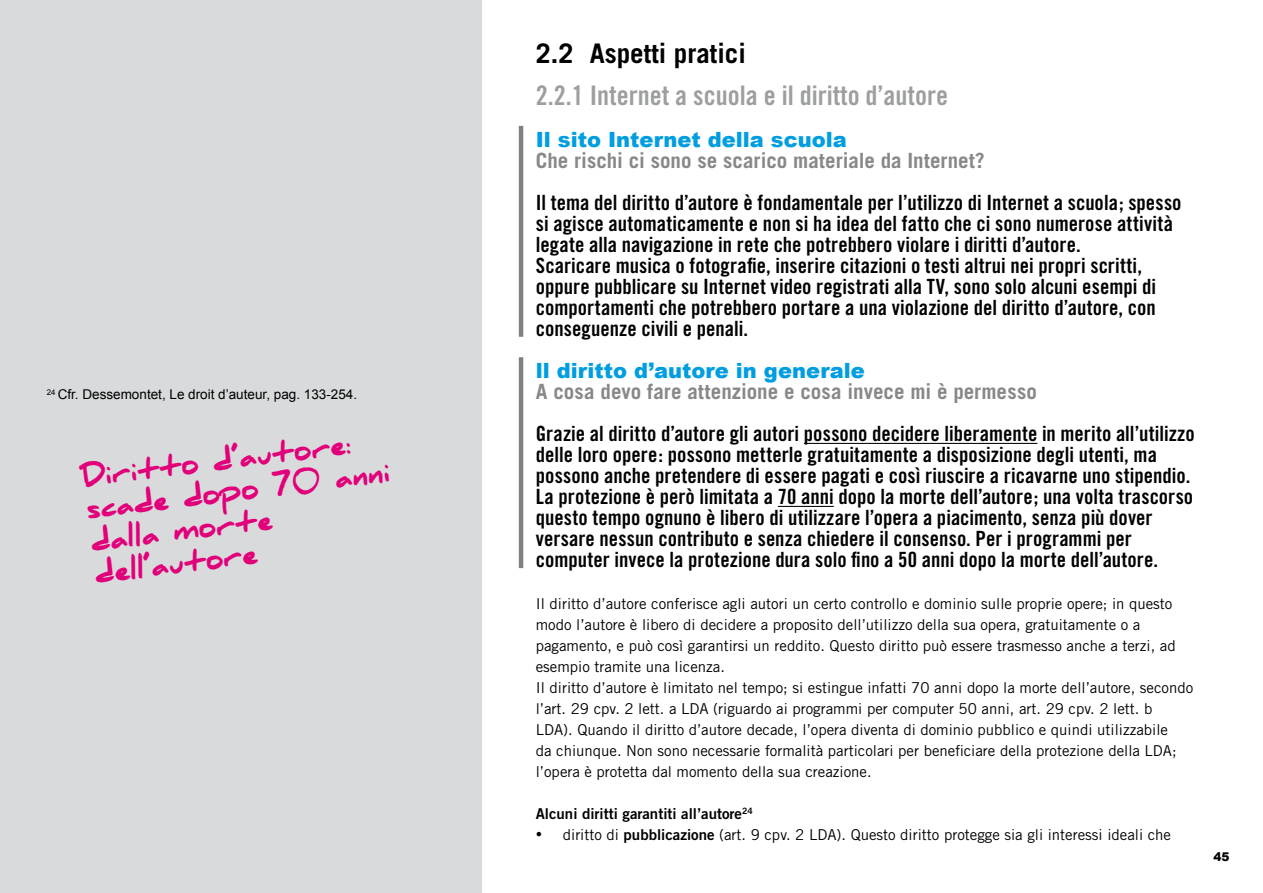
<style>
.page{position:relative;width:1263px;height:893px;background:#fff}
.page>*{position:absolute;margin:0;border:0;box-sizing:border-box;transform-origin:0 0}
.t1{font:900 27px/32.4px "Daniel";color:#e2007a}
.t2{font:27px "Trade Gothic Bold Cond Twenty";color:#9c9e9f}
.t3{font:700 27px "Trade Gothic";color:#000}
.t4{font:21px/21px "Trade Gothic Bold Cond Twenty";color:#000}
.t5{font:700 21px "Trade Gothic";color:#87888a}
.t6{font:900 21px "Arial";color:#009ee0}
.t7{font:15px/21px "Trade Gothic";color:#000}
.t8{font:15px "Trade Gothic Bold Two";color:#000}
.t9{font:13.5px "Arial";color:#000}
.t10{font:900 12px "Arial";color:#000}
.s1{font-family:"Times New Roman";font-size:18px}
.s2{font-family:"Trade Gothic Bold Two"}
</style>
<div class="page">
<div style="left:0;top:0;width:482px;height:893px;background:#d8dadb"></div>
<hr style="left:804px;top:443px;width:233px;height:1px;background:#000">
<hr style="left:778px;top:506px;width:56px;height:1px;background:#000">
<hr style="left:519px;top:126px;width:4px;height:211px;background:#808080">
<hr style="left:519px;top:357px;width:4px;height:211px;background:#808080">
<p class="t9" style="left:47px;top:386px;width:312px"><sup>24</sup> Cfr. Dessemontet, Le droit d’auteur, pag. 133-254.</p>
<p class="t1" style="left:81px;top:461px;width:306px;rotate:-7deg">Diritto d’autore: scade dopo 70 anni dalla morte dell’autore</p>
<p class="t3" style="left:536px;top:37px;width:212px">2.2 Aspetti pratici</p>
<p class="t2" style="left:536px;top:79px;width:414px">2.2.1 Internet a scuola e il diritto d’autore</p>
<p class="t6" style="left:536px;top:125px;width:313px">Il sito Internet della scuola</p>
<p class="t5" style="left:536px;top:148px;width:450px">Che rischi ci sono se scarico materiale da Internet?</p>
<p class="t4" style="left:536px;top:192px;width:647px">Il tema del diritto d’autore è fondamentale per l’utilizzo di Internet a scuola; spesso si agisce automaticamente e non si ha idea del fatto che ci sono numerose attività legate alla navigazione in rete che potrebbero violare i diritti d’autore.<br>Scaricare musica o fotografie, inserire citazioni o testi altrui nei propri scritti, oppure pubblicare su Internet video registrati alla TV, sono solo alcuni esempi di comportamenti che potrebbero portare a una violazione del diritto d’autore, con conseguenze civili e penali.</p>
<p class="t6" style="left:536px;top:356px;width:330px">ll diritto d’autore in generale</p>
<p class="t5" style="left:536px;top:379px;width:503px">A cosa devo fare attenzione e cosa invece mi è permesso</p>
<p class="t4" style="left:536px;top:423px;width:661px">Grazie al diritto d’autore gli autori possono decidere liberamente in merito all’utilizzo delle loro opere: possono metterle gratuitamente a disposizione degli utenti, ma possono anche pretendere di essere pagati e così riuscire a ricavarne uno stipendio.<br>La protezione è però limitata a 70 anni dopo la morte dell’autore; una volta trascorso questo tempo ognuno è libero di utilizzare l’opera a piacimento, senza più dover versare nessun contributo e senza chiedere il consenso. Per i programmi per computer invece la protezione dura solo fino a 50 anni dopo la morte dell’autore.</p>
<p class="t7" style="left:536px;top:593px;width:659px">Il diritto d’autore conferisce agli autori un certo controllo e dominio sulle proprie opere; in questo modo l’autore è libero di decidere a proposito dell’utilizzo della sua opera, gratuitamente o a pagamento, e può così garantirsi un reddito. Questo diritto può essere trasmesso anche a terzi, ad esempio tramite una licenza.<br>Il diritto d’autore è limitato nel tempo; si estingue infatti 70 anni dopo la morte dell’autore, secondo l’art. 29 cpv. 2 lett. a LDA (riguardo ai programmi per computer 50 anni, art. 29 cpv. 2 lett. b<br>LDA). Quando il diritto d’autore decade, l’opera diventa di dominio pubblico e quindi utilizzabile<br>da chiunque. Non sono necessarie formalità particolari per beneficiare della protezione della LDA; l’opera è protetta dal momento della sua creazione.</p>
<p class="t8" style="left:536px;top:805px;width:218px">Alcuni diritti garantiti all’autore<sup>24</sup></p>
<p class="t7" style="left:536px;top:824px;width:637px"><span class="s1">•</span> diritto di <span class="s2">pubblicazione</span> (art. 9 cpv. 2 LDA). Questo diritto protegge sia gli interessi ideali che</p>
<p class="t10" style="left:1213px;top:848px;width:18px">45</p>
</div>
